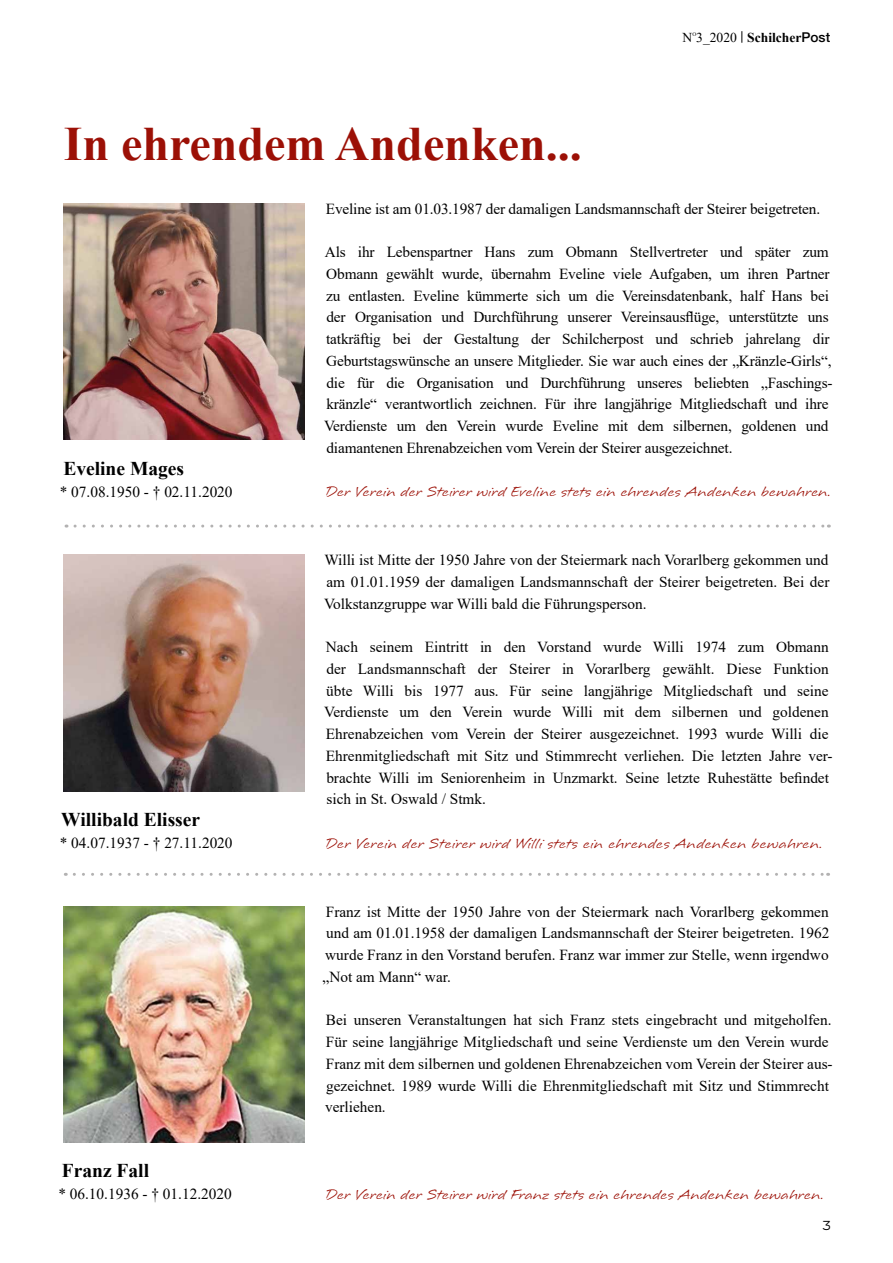
<style>
.page{position:relative;width:893px;height:1263px;background:#fff}
.page>*{position:absolute;margin:0;border:0;box-sizing:border-box;transform-origin:0 0}
.t1{font:700 48px "Times New Roman";color:#9c1006}
.t2{font:700 19.5px "Times New Roman";color:#000}
.t3{font:18.75px "Longhand LP Regular";letter-spacing:-.01em;color:#9c1006}
.t4{font:15.3px/21.8px "Times New Roman";color:#000}
.t5{font:700 13.65px "Times New Roman";color:#000}
.t6{font:13.5px "Vito";color:#000}
.t7{font:5.4px "Times New Roman";color:#000}
.s1{font-weight:400}
.s2{font-family:"Helvetica Neue LT Std";font-weight:500}
</style>
<div class="page">
<svg style="left:741px;top:31px;width:1px;height:12px"></svg>
<svg style="left:75px;top:525px;width:754px;height:3px"></svg>
<img style="left:64px;top:203px;width:241px;height:237px">
<img style="left:64px;top:555px;width:241px;height:236px">
<img style="left:63px;top:906px;width:241px;height:237px">
<svg style="left:74px;top:873px;width:755px;height:3px"></svg>
<h1 class="t1" style="left:64px;top:109px;width:519px">In ehrendem Andenken...</h1>
<p class="t5" style="left:682px;top:27px;width:149px"><span class="s1">N 3_2020</span> Schilcher<span class="s2">Post</span></p>
<p class="t7" style="left:692px;top:31px;width:5px">O</p>
<p class="t2" style="left:63px;top:455px;width:122px">Eveline Mages</p>
<p class="t4" style="left:60px;top:481px;width:174px">* 07.08.1950 - † 02.11.2020</p>
<p class="t2" style="left:61px;top:805px;width:140px">Willibald Elisser</p>
<p class="t4" style="left:60px;top:831px;width:174px">* 04.07.1937 - † 27.11.2020</p>
<p class="t2" style="left:62px;top:1156px;width:89px">Franz Fall</p>
<p class="t4" style="left:58px;top:1182px;width:175px">* 06.10.1936 - † 01.12.2020</p>
<p class="t4" style="left:326px;top:197px;width:496px">Eveline ist am 01.03.1987 der damaligen Landsmannschaft der Steirer beigetreten.</p>
<p class="t4" style="left:324px;top:241px;width:510px">Als ihr Lebenspartner Hans zum Obmann Stellvertreter und später zum Obmann gewählt wurde, übernahm Eveline viele Aufgaben, um ihren Partner zu entlasten. Eveline kümmerte sich um die Vereinsdatenbank, half Hans bei der Organisation und Durchführung unserer Vereinsausflüge, unterstützte uns tatkräftig bei der Gestaltung der Schilcherpost und schrieb jahrelang dir Geburtstagswünsche an unsere Mitglieder. Sie war auch eines der „Kränzle-Girls“, die für die Organisation und Durchführung unseres beliebten „Faschings&shy;kränzle“ verantwortlich zeichnen. Für ihre langjährige Mitgliedschaft und ihre Verdienste um den Verein wurde Eveline mit dem silbernen, goldenen und diamantenen Ehrenabzeichen vom Verein der Steirer ausgezeichnet.</p>
<p class="t3" style="left:325px;top:482px;width:508px">Der Verein der Steirer wird Eveline stets ein ehrendes Andenken bewahren.</p>
<p class="t4" style="left:324px;top:549px;width:507px;text-align:justify">Willi ist Mitte der 1950 Jahre von der Steiermark nach Vorarlberg gekommen und am 01.01.1959 der damaligen Landsmannschaft der Steirer beigetreten. Bei der Volkstanzgruppe war Willi bald die Führungsperson.</p>
<p class="t4" style="left:324px;top:636px;width:510px">Nach seinem Eintritt in den Vorstand wurde Willi 1974 zum Obmann der Landsmannschaft der Steirer in Vorarlberg gewählt. Diese Funktion übte Willi bis 1977 aus. Für seine langjährige Mitgliedschaft und seine Verdienste um den Verein wurde Willi mit dem silbernen und goldenen Ehrenabzeichen vom Verein der Steirer ausgezeichnet. 1993 wurde Willi die Ehrenmitgliedschaft mit Sitz und Stimmrecht verliehen. Die letzten Jahre ver&shy;brachte Willi im Seniorenheim in Unzmarkt. Seine letzte Ruhestätte befindet sich in St. Oswald / Stmk.</p>
<p class="t3" style="left:325px;top:834px;width:499px">Der Verein der Steirer wird Willi stets ein ehrendes Andenken bewahren.</p>
<p class="t4" style="left:323px;top:900px;width:508px;text-align:justify">Franz ist Mitte der 1950 Jahre von der Steiermark nach Vorarlberg gekommen und am 01.01.1958 der damaligen Landsmannschaft der Steirer beigetreten. 1962 wurde Franz in den Vorstand berufen. Franz war immer zur Stelle, wenn irgendwo „Not am Mann“ war.</p>
<p class="t4" style="left:325px;top:1009px;width:509px">Bei unseren Veranstaltungen hat sich Franz stets eingebracht und mitgeholfen.<br>Für seine langjährige Mitgliedschaft und seine Verdienste um den Verein wurde Franz mit dem silbernen und goldenen Ehrenabzeichen vom Verein der Steirer aus&shy;gezeichnet. 1989 wurde Willi die Ehrenmitgliedschaft mit Sitz und Stimmrecht verliehen.</p>
<p class="t3" style="left:325px;top:1185px;width:501px">Der Verein der Steirer wird Franz stets ein ehrendes Andenken bewahren.</p>
<p class="t6" style="left:822px;top:1217px;width:10px">3</p>
</div>
